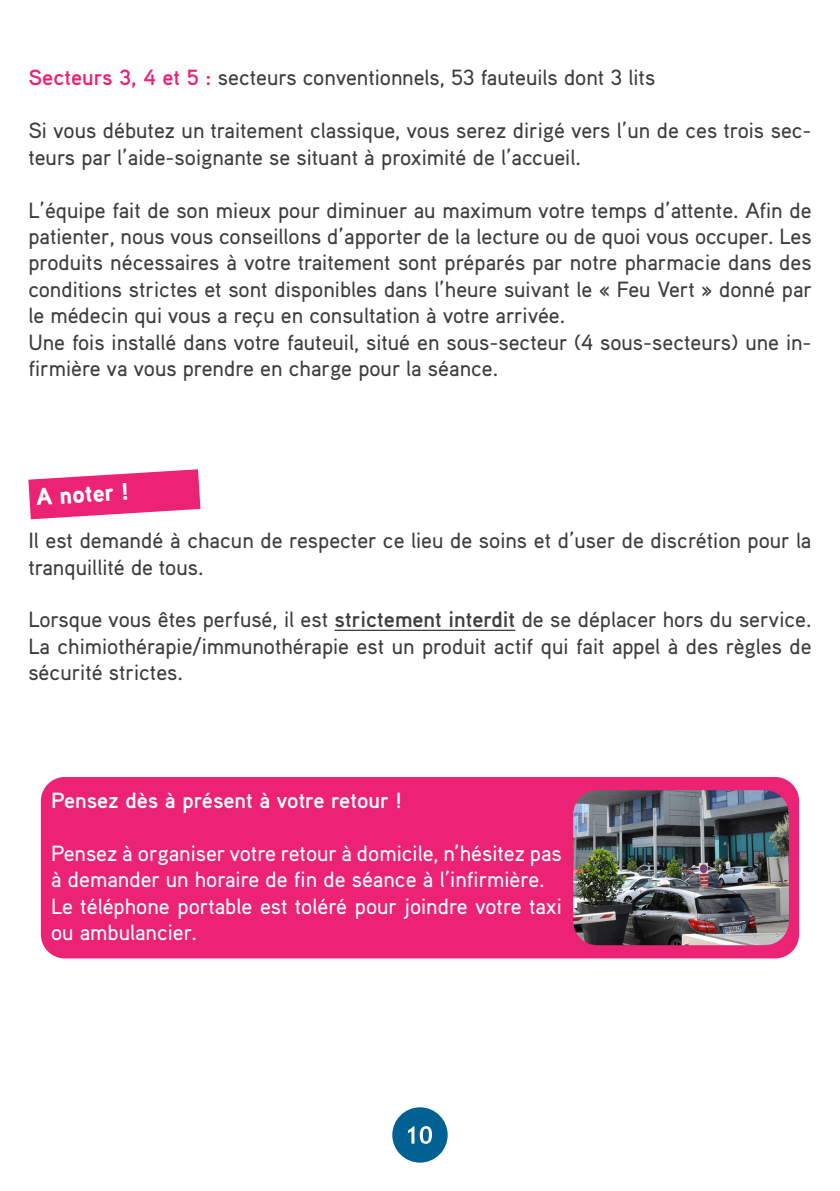
<style>
.page{position:relative;width:840px;height:1191px;background:#fff}
.page>*{position:absolute;margin:0;border:0;box-sizing:border-box;transform-origin:0 0}
.t1{font:900 24px "Aaux Pro";color:#fff}
.t2{font:500 22px/26.4px "Aaux Pro";color:#3e3e3f}
.t3{font:500 22px/26.4px "Aaux Pro";color:#fff}
.t4{font:700 22px "Aaux Pro";color:#fff}
.s1{font-weight:700;color:#ec2275}
.s2{font-weight:700}
</style>
<div class="page">
<hr style="left:334px;top:629px;width:181px;height:2px;background:#3e3e3f">
<div style="left:41px;top:777px;width:757px;height:181px;background:#ec2275;border-radius:24px"></div>
<img style="left:573px;top:790px;width:215px;height:155px">
<div style="left:392px;top:1107px;width:55px;height:55px;background:#006192;border-radius:50%"></div>
<svg style="left:407px;top:1126px;width:25px;height:17px"></svg>
<svg style="left:28px;top:469px;width:172px;height:50px"></svg>
<p class="t2" style="left:28px;top:64px;width:628px"><span class="s1">Secteurs 3, 4 et 5 :</span> secteurs conventionnels, 53 fauteuils dont 3 lits</p>
<p class="t2" style="left:28px;top:117px;width:784px">Si vous débutez un traitement classique, vous serez dirigé vers l’un de ces trois sec&shy;teurs par l’aide-soignante se situant à proximité de l’accueil.</p>
<p class="t2" style="left:28px;top:196px;width:784px;text-align:justify">L’équipe fait de son mieux pour diminuer au maximum votre temps d’attente. Afin de patienter, nous vous conseillons d’apporter de la lecture ou de quoi vous occuper. Les produits nécessaires à votre traitement sont préparés par notre pharmacie dans des conditions strictes et sont disponibles dans l’heure suivant le « Feu Vert » donné par le médecin qui vous a reçu en consultation à votre arrivée.</p>
<p class="t2" style="left:28px;top:328px;width:784px">Une fois installé dans votre fauteuil, situé en sous-secteur (4 sous-secteurs) une in&shy;firmière va vous prendre en charge pour la séance.</p>
<p class="t1" style="left:36px;top:481px;width:94px;rotate:-3deg">A noter !</p>
<p class="t2" style="left:28px;top:526px;width:784px">Il est demandé à chacun de respecter ce lieu de soins et d’user de discrétion pour la tranquillité de tous.</p>
<p class="t2" style="left:28px;top:606px;width:784px;text-align:justify">Lorsque vous êtes perfusé, il est <span class="s2">strictement interdit</span> de se déplacer hors du service.<br>La chimiothérapie/immunothérapie est un produit actif qui fait appel à des règles de sécurité strictes.</p>
<p class="t4" style="left:51px;top:786px;width:352px">Pensez dès à présent à votre retour !</p>
<p class="t3" style="left:51px;top:839px;width:512px">Pensez à organiser votre retour à domicile, n’hésitez pas à demander un horaire de fin de séance à l’infirmière.</p>
<p class="t3" style="left:51px;top:892px;width:512px">Le téléphone portable est toléré pour joindre votre taxi ou ambulancier.</p>
</div>
